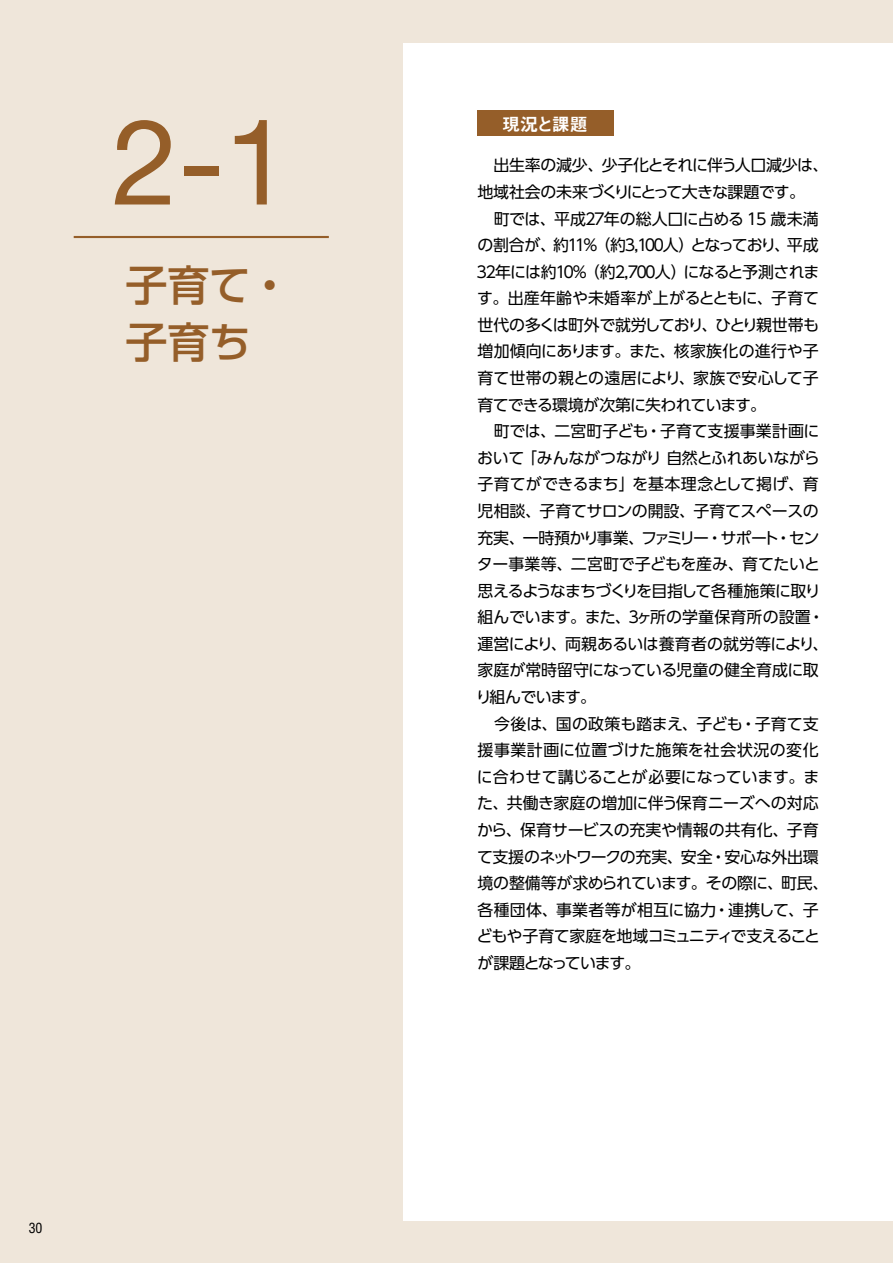
<style>
.page{position:relative;width:893px;height:1263px;background:#efe6da}
.page>*{position:absolute;margin:0;border:0;box-sizing:border-box;transform-origin:0 0}
.t1{font:119.1px "Helvetica Neue";color:#955e29}
.t2{font:500 42px/57.4px "UD Shin Go Pro";letter-spacing:-.005em;color:#955e29}
.t3{font:18px "Midashi Go Pr 6 N MB31";letter-spacing:-.055em;color:#fff}
.t4{font:15.9px/26.5px "UD Shin Go Pro";letter-spacing:-.02em;color:#000}
.t5{font:condensed 13.8px "Helvetica";color:#000}
</style>
<div class="page">
<div style="left:403px;top:43px;width:490px;height:1177px;background:#fff"></div>
<div style="left:478px;top:111px;width:136px;height:25px;background:#955e29"></div>
<hr style="left:74px;top:236px;width:255px;height:2px;background:#955e29">
<h1 class="t1" style="left:112px;top:76px;width:180px">2-1</h1>
<h2 class="t2" style="left:125px;top:255px;width:167px">子育て・子育ち</h2>
<p class="t5" style="left:29px;top:1219px;width:15px">30</p>
<p class="t3" style="left:502px;top:110px;width:87px">現況と課題</p>
<p class="t4" style="left:474px;top:152px;width:356px">　出生率の減少、少子化とそれに伴う人口減少は、地域社会の未来づくりにとって大きな課題です。<br>　町では、平成２７年の総人口に占める 15 歳未満の割合が、約１１％（約３，１００人）となっており、平成<br>３２年には約１０％（約２，７００人）になると予測されます。出産年齢や未婚率が上がるとともに、子育て世代の多くは町外で就労しており、ひとり親世帯も増加傾向にあります。また、核家族化の進行や子育て世帯の親との遠居により、家族で安心して子育てできる環境が次第に失われています。<br>　町では、二宮町子ども・子育て支援事業計画において「みんながつながり自然とふれあいながら子育てができるまち」を基本理念として掲げ、育児相談、子育てサロンの開設、子育てスペースの充実、一時預かり事業、ファミリー・サポート・センター事業等、二宮町で子どもを産み、育てたいと思えるようなまちづくりを目指して各種施策に取り組んでいます。また、３ヶ所の学童保育所の設置・運営により、両親あるいは養育者の就労等により、家庭が常時留守になっている児童の健全育成に取り組んでいます。<br>　今後は、国の政策も踏まえ、子ども・子育て支援事業計画に位置づけた施策を社会状況の変化に合わせて講じることが必要になっています。また、共働き家庭の増加に伴う保育ニーズへの対応から、保育サービスの充実や情報の共有化、子育て支援のネットワークの充実、安全・安心な外出環境の整備等が求められています。その際に、町民、各種団体、事業者等が相互に協力・連携して、子どもや子育て家庭を地域コミュニティで支えることが課題となっています。</p>
</div>
